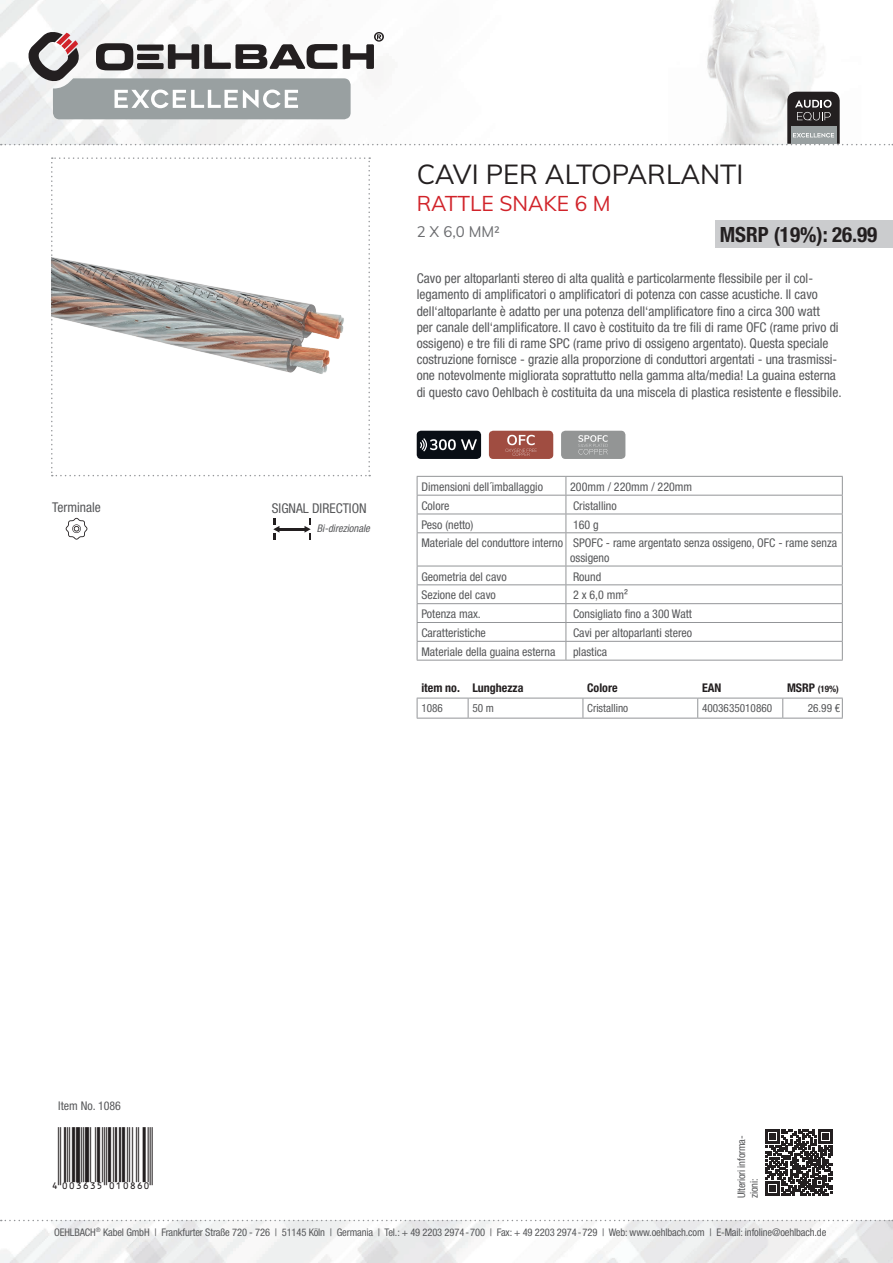
<style>
.page{position:relative;width:893px;height:1263px;background:#fff}
.page>*{position:absolute;margin:0;border:0;box-sizing:border-box;transform-origin:0 0}
.t1{font:27px "Muli";color:#231f20}
.t2{font:27px "EAN";color:#231f20}
.t3{font:700 condensed 21px "Helvetica Neue LTW1 G";color:#231f20}
.t4{font:21px "Muli";color:#d1232a}
.t5{font:15px "Muli";color:#6c6d70}
.t6{font:condensed 13.5px/16.2px "Helvetica Neue LTW1 G";color:#57585a}
.t7{font:condensed 12px/18.8px "Helvetica Neue LTW1 G";color:#57585a}
.t8{font:700 condensed 12px "Helvetica Neue LTW1 G";color:#231f20}
.t9{font:condensed 11.25px "Helvetica Neue LTW1 G";color:#57585a}
.t10{font:condensed 10.5px/12.6px "Helvetica Neue LTW1 G";letter-spacing:-.01em;color:#57585a}
.t11{font:italic condensed 10.5px "Helvetica Neue LTW1 G";color:#57585a}
.t12{font:700 condensed 9px "Helvetica Neue LTW1 G";color:#231f20}
.s1{font-size:12px}
</style>
<div class="page">
<img style="left:0;top:1220px;width:893px;height:43px">
<img style="left:0;top:0;width:818px;height:145px">
<svg style="left:1px;top:1220px;width:892px;height:1px"></svg>
<svg style="left:51px;top:157px;width:319px;height:319px"></svg>
<div style="left:417px;top:431px;width:64px;height:28px;background:#090e15;border-radius:4px"></div>
<svg style="left:420px;top:438px;width:57px;height:13px"></svg>
<div style="left:489px;top:431px;width:64px;height:28px;background:#a04d41;border-radius:4px"></div>
<svg style="left:505px;top:435px;width:32px;height:21px"></svg>
<div style="left:561px;top:431px;width:64px;height:28px;background:#939595;border-radius:4px"></div>
<svg style="left:578px;top:435px;width:30px;height:19px"></svg>
<svg style="left:66px;top:518px;width:21px;height:22px"></svg>
<hr style="left:279px;top:528px;width:26px;height:3px;background:#231f20">
<svg style="left:273px;top:518px;width:6px;height:21px"></svg>
<svg style="left:304px;top:518px;width:7px;height:21px"></svg>
<svg style="left:766px;top:1129px;width:66px;height:67px"></svg>
<svg style="left:1px;top:31px;width:892px;height:114px"></svg>
<svg style="left:417px;top:697px;width:426px;height:21px"></svg>
<hr style="left:417px;top:718px;width:51px;height:1px;background:#939598">
<hr style="left:468px;top:718px;width:115px;height:1px;background:#939598">
<hr style="left:583px;top:718px;width:115px;height:1px;background:#939598">
<hr style="left:698px;top:718px;width:85px;height:1px;background:#939598">
<hr style="left:783px;top:718px;width:60px;height:1px;background:#939598">
<hr style="left:417px;top:698px;width:51px;height:1px;background:#939598">
<hr style="left:468px;top:698px;width:115px;height:1px;background:#939598">
<hr style="left:583px;top:698px;width:115px;height:1px;background:#939598">
<hr style="left:698px;top:698px;width:85px;height:1px;background:#939598">
<hr style="left:783px;top:698px;width:60px;height:1px;background:#939598">
<div style="left:715px;top:220px;width:178px;height:28px;background:#cbccce"></div>
<svg style="left:417px;top:476px;width:426px;height:56px"></svg>
<hr style="left:417px;top:532px;width:149px;height:1px;background:#939598">
<hr style="left:417px;top:533px;width:1px;height:33px;background:#939598">
<hr style="left:566px;top:532px;width:277px;height:1px;background:#939598">
<hr style="left:566px;top:533px;width:1px;height:33px;background:#939598">
<hr style="left:842px;top:533px;width:1px;height:33px;background:#939598">
<hr style="left:417px;top:566px;width:149px;height:1px;background:#939598">
<hr style="left:566px;top:566px;width:277px;height:1px;background:#939598">
<hr style="left:417px;top:584px;width:149px;height:1px;background:#939598">
<hr style="left:566px;top:584px;width:277px;height:1px;background:#939598">
<hr style="left:417px;top:603px;width:149px;height:1px;background:#939598">
<hr style="left:566px;top:603px;width:277px;height:1px;background:#939598">
<hr style="left:417px;top:622px;width:149px;height:1px;background:#939598">
<hr style="left:566px;top:622px;width:277px;height:1px;background:#939598">
<hr style="left:417px;top:641px;width:149px;height:1px;background:#939598">
<svg style="left:417px;top:566px;width:1px;height:94px"></svg>
<hr style="left:566px;top:641px;width:277px;height:1px;background:#939598">
<svg style="left:566px;top:566px;width:1px;height:94px"></svg>
<svg style="left:842px;top:566px;width:1px;height:94px"></svg>
<hr style="left:417px;top:660px;width:149px;height:1px;background:#939598">
<hr style="left:566px;top:660px;width:277px;height:1px;background:#939598">
<p class="t6" style="left:52px;top:499px;width:50px">Terminale</p>
<p class="t6" style="left:272px;top:500px;width:96px">SIGNAL DIRECTION</p>
<p class="t11" style="left:317px;top:523px;width:57px">Bi-direzionale</p>
<h1 class="t1" style="left:417px;top:155px;width:328px">CAVI PER ALTOPARLANTI</h1>
<h2 class="t4" style="left:417px;top:188px;width:195px">RATTLE SNAKE 6 M</h2>
<p class="t5" style="left:417px;top:221px;width:85px">2 X 6,0 MM²</p>
<p class="t6" style="left:417px;top:270px;width:426px">Cavo per altoparlanti stereo di alta qualità e particolarmente flessibile per il col&shy;legamento di amplificatori o amplificatori di potenza con casse acustiche. Il cavo dell‘altoparlante è adatto per una potenza dell‘amplificatore fino a circa 300 watt<br>per canale dell‘amplificatore. Il cavo è costituito da tre fili di rame OFC (rame privo di ossigeno) e tre fili di rame SPC (rame privo di ossigeno argentato). Questa speciale costruzione fornisce - grazie alla proporzione di conduttori argentati - una trasmissi&shy;one notevolmente migliorata soprattutto nella gamma alta/media! La guaina esterna di questo cavo Oehlbach è costituita da una miscela di plastica resistente e flessibile.</p>
<h2 class="t3" style="left:720px;top:222px;width:159px">MSRP (19%): 26.99</h2>
<p class="t7" style="left:421px;top:477px;width:123px">Dimensioni dell´imballaggio</p>
<p class="t7" style="left:570px;top:477px;width:124px">200mm / 220mm / 220mm</p>
<p class="t7" style="left:421px;top:496px;width:30px">Colore</p>
<p class="t7" style="left:573px;top:496px;width:45px">Cristallino</p>
<p class="t7" style="left:421px;top:515px;width:54px">Peso (netto)</p>
<p class="t7" style="left:421px;top:515px;width:417px;text-indent:152px">160 g<br>Materiale del conduttore interno SPOFC - rame argentato senza ossigeno, OFC - rame senza</p>
<p class="t7" style="left:570px;top:548px;width:41px">ossigeno</p>
<p class="t7" style="left:421px;top:567px;width:87px">Geometria del cavo</p>
<p class="t7" style="left:573px;top:567px;width:30px">Round</p>
<p class="t7" style="left:421px;top:586px;width:76px">Sezione del cavo</p>
<p class="t7" style="left:573px;top:586px;width:56px">2 x 6,0 mm²</p>
<p class="t7" style="left:421px;top:605px;width:61px">Potenza max.</p>
<p class="t7" style="left:573px;top:605px;width:121px">Consigliato fino a 300 Watt</p>
<p class="t7" style="left:421px;top:623px;width:66px">Caratteristiche</p>
<p class="t7" style="left:573px;top:623px;width:121px">Cavi per altoparlanti stereo</p>
<p class="t7" style="left:421px;top:642px;width:136px">Materiale della guaina esterna</p>
<p class="t7" style="left:573px;top:642px;width:36px">plastica</p>
<p class="t8" style="left:421px;top:681px;width:104px">item no. Lunghezza</p>
<p class="t8" style="left:587px;top:681px;width:32px">Colore</p>
<p class="t8" style="left:702px;top:681px;width:21px">EAN</p>
<p class="t12" style="left:787px;top:683px;width:53px"><span class="s1">MSRP</span> (19%)</p>
<p class="t9" style="left:421px;top:701px;width:23px">1086</p>
<p class="t9" style="left:472px;top:701px;width:23px">50 m</p>
<p class="t9" style="left:587px;top:701px;width:43px">Cristallino</p>
<p class="t9" style="left:702px;top:701px;width:72px">4003635010860</p>
<p class="t9" style="left:808px;top:701px;width:34px">26.99 €</p>
<p class="t7" style="left:58px;top:1096px;width:64px">Item No. 1086</p>
<h1 class="t2" style="left:51px;top:1157px;width:103px">4":D=@GI#NONVTN"</h1>
<p class="t10" style="left:735px;top:1198px;width:64px;rotate:-90deg">Ulteriori informa&shy;zioni:</p>
<p class="t10" style="left:54px;top:1226px;width:774px">OEHLBACH<sup>®</sup> Kabel GmbH | Frankfurter Straße 720 - 726 | 51145 Köln | Germania | Tel.: + 49 2203 2974-700 | Fax: + 49 2203 2974-729 | Web: www.oehlbach.com | E-Mail: infoline@oehlbach.de</p>
</div>
